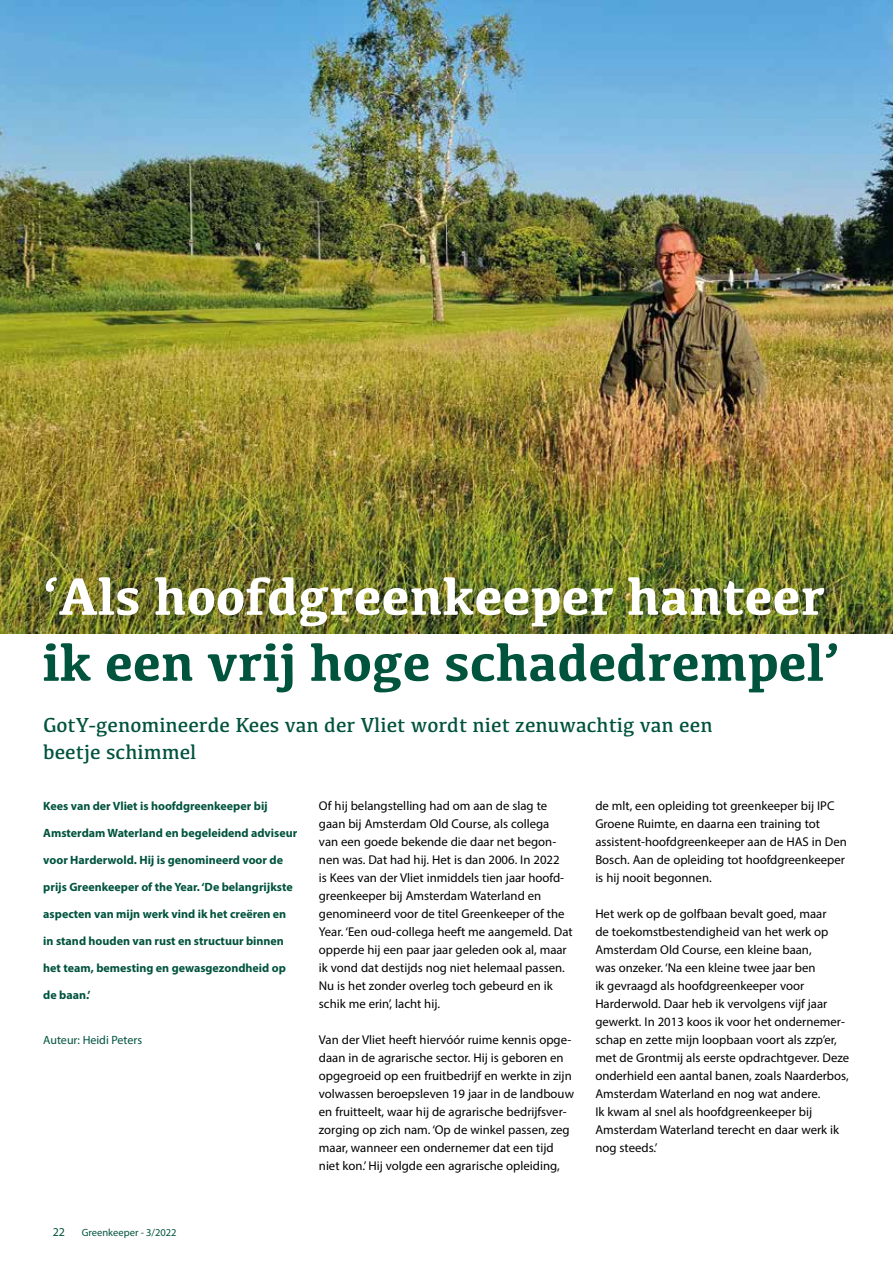
<style>
.page{position:relative;width:893px;height:1263px;background:#fff}
.page>*{position:absolute;margin:0;border:0;box-sizing:border-box;transform-origin:0 0}
.t1{font:700 54px "Kefa";color:#fff}
.t2{font:700 54px "Kefa";color:#00533d}
.t3{font:21px/27px "Kefa";color:#00533d}
.t4{font:12.75px/18px "Myriad Pro";color:#000}
.t5{font:700 12px "Myriad Pro";color:#00533d}
.t6{font:12px "Myriad Pro";color:#00533d}
.t7{font:10.5px "Myriad Pro";color:#00533d}
</style>
<div class="page">
<img style="left:0;top:0;width:893px;height:634px">
<h1 class="t1" style="left:43px;top:560px;width:784px">‘Als hoofdgreenkeeper hanteer</h1>
<h1 class="t2" style="left:43px;top:626px;width:799px">ik een vrij hoge schadedrempel’</h1>
<h2 class="t3" style="left:43px;top:711px;width:671px">GotY-genomineerde Kees van der Vliet wordt niet zenuwachtig van een beetje schimmel</h2>
<p class="t5" style="left:43px;top:798px;width:226px">Kees van der Vliet is hoofdgreenkeeper bij</p>
<p class="t5" style="left:43px;top:825px;width:256px">Amsterdam Waterland en begeleidend adviseur</p>
<p class="t5" style="left:43px;top:852px;width:241px">voor Harderwold. Hij is genomineerd voor de</p>
<p class="t5" style="left:43px;top:879px;width:251px">prijs Greenkeeper of the Year. ‘De belangrijkste</p>
<p class="t5" style="left:43px;top:906px;width:245px">aspecten van mijn werk vind ik het creëren en</p>
<p class="t5" style="left:43px;top:933px;width:242px">in stand houden van rust en structuur binnen</p>
<p class="t5" style="left:43px;top:960px;width:244px">het team, bemesting en gewasgezondheid op</p>
<p class="t5" style="left:43px;top:987px;width:49px">de baan.’</p>
<p class="t6" style="left:43px;top:1033px;width:100px">Auteur: Heidi Peters</p>
<p class="t4" style="left:319px;top:797px;width:255px">Of hij belangstelling had om aan de slag te gaan bij Amsterdam Old Course, als collega<br>van een goede bekende die daar net begon&shy;nen was. Dat had hij. Het is dan 2006. In 2022<br>is Kees van der Vliet inmiddels tien jaar hoofd&shy;greenkeeper bij Amsterdam Waterland en genomineerd voor de titel Greenkeeper of the Year. ‘Een oud-collega heeft me aangemeld. Dat opperde hij een paar jaar geleden ook al, maar ik vond dat destijds nog niet helemaal passen.<br>Nu is het zonder overleg toch gebeurd en ik schik me erin’, lacht hij.</p>
<p class="t4" style="left:319px;top:1031px;width:257px">Van der Vliet heeft hiervóór ruime kennis opge&shy;daan in de agrarische sector. Hij is geboren en opgegroeid op een fruitbedrijf en werkte in zijn volwassen beroepsleven 19 jaar in de landbouw en fruitteelt, waar hij de agrarische bedrijfsver&shy;zorging op zich nam. ‘Op de winkel passen, zeg maar, wanneer een ondernemer dat een tijd niet kon.’ Hij volgde een agrarische opleiding,</p>
<p class="t4" style="left:595px;top:797px;width:253px">de mlt, een opleiding tot greenkeeper bij IPC Groene Ruimte, en daarna een training tot assistent-hoofdgreenkeeper aan de HAS in Den Bosch. Aan de opleiding tot hoofdgreenkeeper is hij nooit begonnen.</p>
<p class="t4" style="left:595px;top:905px;width:255px">Het werk op de golfbaan bevalt goed, maar<br>de toekomstbestendigheid van het werk op Amsterdam Old Course, een kleine baan,<br>was onzeker. ‘Na een kleine twee jaar ben<br>ik gevraagd als hoofdgreenkeeper voor Harderwold. Daar heb ik vervolgens vijf jaar gewerkt. In 2013 koos ik voor het ondernemer&shy;schap en zette mijn loopbaan voort als zzp’er, met de Grontmij als eerste opdrachtgever. Deze onderhield een aantal banen, zoals Naarderbos, Amsterdam Waterland en nog wat andere.<br>Ik kwam al snel als hoofdgreenkeeper bij Amsterdam Waterland terecht en daar werk ik nog steeds.’</p>
<p class="t6" style="left:53px;top:1224px;width:14px">22</p>
<p class="t7" style="left:82px;top:1226px;width:96px">Greenkeeper - 3/2022</p>
</div>
